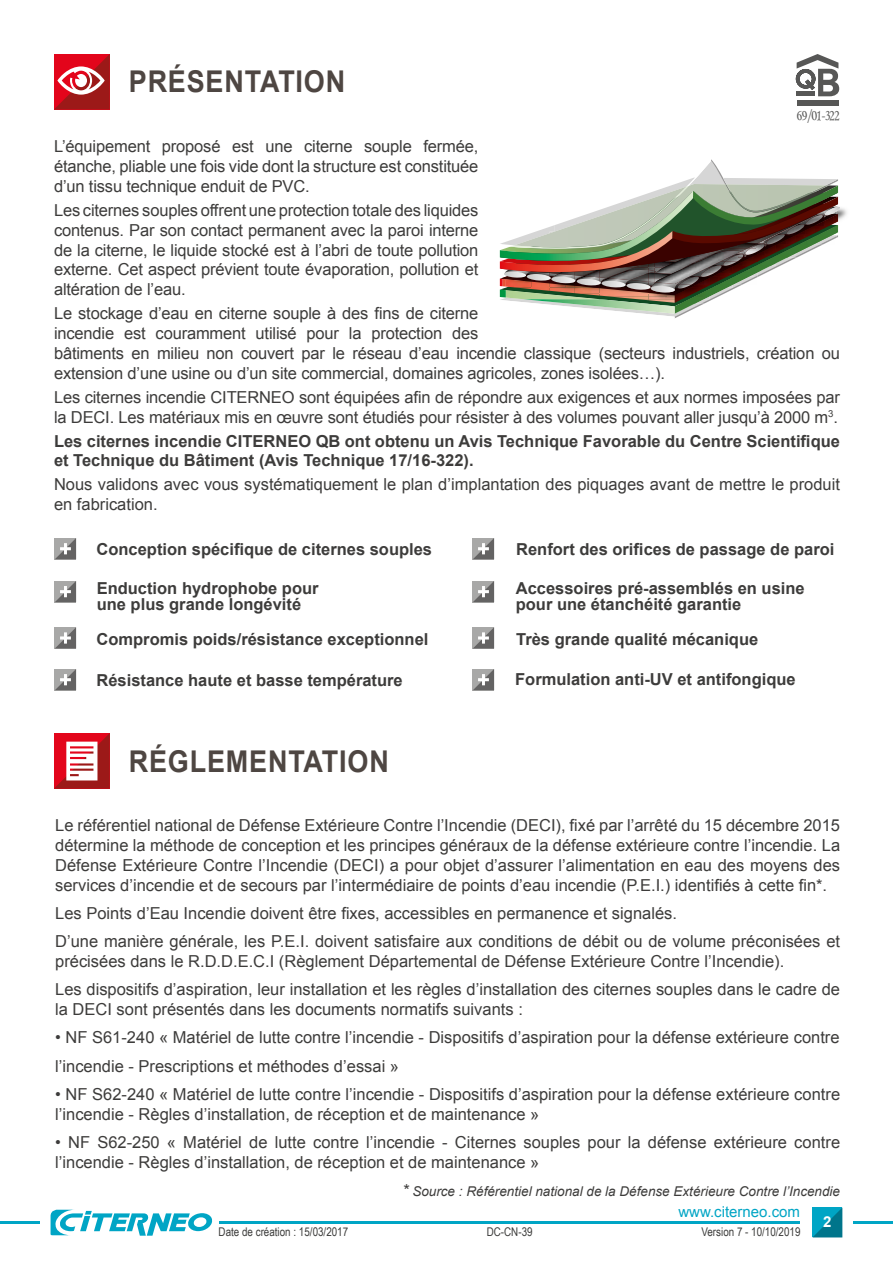
<style>
.page{position:relative;width:893px;height:1263px;background:#fff}
.page>*{position:absolute;margin:0;border:0;box-sizing:border-box;transform-origin:0 0}
.t1{font:700 30px "Arial";letter-spacing:.03em;color:#4e4642;scale:.9 1}
.t2{font:16.5px/19.8px "Arial";color:#3d3c3b}
.t3{font:700 16.5px/16.5px "Arial";color:#3d3c3b}
.t4{font:italic 15.75px "Monotype Corsiva";color:#575756;scale:.85 1}
.t5{font:15px "Arial";color:#00a5c5}
.t6{font:700 15px "Arial";color:#fff}
.t7{font:italic 13.5px "Arial";color:#3d3c3b}
.t8{font:12px "Arial Narrow";color:#3c3c3b}
.s1{font-size:16.5px}
</style>
<div class="page">
<hr style="left:0;top:1221px;width:39px;height:3px;background:#00a5c5">
<hr style="left:854px;top:1221px;width:39px;height:3px;background:#00a5c5">
<hr style="left:219px;top:1221px;width:581px;height:3px;background:#00a5c5">
<svg style="left:812px;top:1207px;width:30px;height:30px"></svg>
<svg style="left:51px;top:1210px;width:161px;height:26px"></svg>
<img style="left:840px;top:208px;width:7px;height:12px">
<svg style="left:500px;top:159px;width:340px;height:159px"></svg>
<svg style="left:55px;top:538px;width:21px;height:21px"></svg>
<svg style="left:473px;top:538px;width:21px;height:21px"></svg>
<svg style="left:55px;top:581px;width:21px;height:21px"></svg>
<svg style="left:473px;top:581px;width:21px;height:21px"></svg>
<svg style="left:55px;top:627px;width:21px;height:21px"></svg>
<svg style="left:473px;top:627px;width:21px;height:21px"></svg>
<svg style="left:55px;top:669px;width:21px;height:21px"></svg>
<svg style="left:473px;top:669px;width:21px;height:21px"></svg>
<svg style="left:54px;top:54px;width:56px;height:55px;background:#cb3b44"></svg>
<svg style="left:54px;top:733px;width:56px;height:55px"></svg>
<div style="left:797px;top:100px;width:41px;height:5px;background:#575756"></div>
<svg style="left:796px;top:54px;width:43px;height:42px"></svg>
<h1 class="t1" style="left:129px;top:61px;width:242px">PRÉSENTATION</h1>
<p class="t4" style="left:796px;top:105px;width:57px">69/01-322</p>
<p class="t2" style="left:54px;top:137px;width:426px;text-align:justify">L’équipement proposé est une citerne souple fermée, étanche, pliable une fois vide dont la structure est constituée d’un tissu technique enduit de PVC.</p>
<p class="t2" style="left:54px;top:200px;width:426px;text-align:justify">Les citernes souples offrent une protection totale des liquides contenus. Par son contact permanent avec la paroi interne de la citerne, le liquide stocké est à l’abri de toute pollution externe. Cet aspect prévient toute évaporation, pollution et altération de l’eau.</p>
<p class="t2" style="left:54px;top:304px;width:787px">Le stockage d’eau en citerne souple à des fins de citerne<br>incendie est couramment utilisé pour la protection des<br>bâtiments en milieu non couvert par le réseau d’eau incendie classique (secteurs industriels, création ou extension d’une usine ou d’un site commercial, domaines agricoles, zones isolées…).</p>
<p class="t2" style="left:54px;top:387px;width:787px">Les citernes incendie CITERNEO sont équipées afin de répondre aux exigences et aux normes imposées par la DECI. Les matériaux mis en œuvre sont étudiés pour résister à des volumes pouvant aller jusqu’à 2000 m<sup>3</sup>.</p>
<p class="t3" style="left:54px;top:431px;width:788px;line-height:19.8px">Les citernes incendie CITERNEO QB ont obtenu un Avis Technique Favorable du Centre Scientifique et Technique du Bâtiment (Avis Technique 17/16-322).</p>
<p class="t2" style="left:54px;top:475px;width:787px">Nous validons avec vous systématiquement le plan d’implantation des piquages avant de mettre le produit en fabrication.</p>
<p class="t3" style="left:97px;top:542px;width:337px">Conception spécifique de citernes souples</p>
<p class="t3" style="left:516px;top:541px;width:320px">Renfort des orifices de passage de paroi</p>
<p class="t3" style="left:97px;top:580px;width:223px">Enduction hydrophobe pour une plus grande longévité</p>
<p class="t3" style="left:516px;top:580px;width:290px">Accessoires pré-assemblés en usine pour une étanchéité garantie</p>
<p class="t3" style="left:97px;top:631px;width:333px">Compromis poids/résistance exceptionnel</p>
<p class="t3" style="left:97px;top:672px;width:308px">Résistance haute et basse température</p>
<p class="t3" style="left:516px;top:631px;width:244px">Très grande qualité mécanique</p>
<p class="t3" style="left:515px;top:672px;width:282px">Formulation anti-UV et antifongique</p>
<h1 class="t1" style="left:129px;top:741px;width:290px">RÉGLEMENTATION</h1>
<p class="t2" style="left:55px;top:815px;width:786px;text-align:justify">Le référentiel national de Défense Extérieure Contre l’Incendie (DECI), fixé par l’arrêté du 15 décembre 2015 détermine la méthode de conception et les principes généraux de la défense extérieure contre l’incendie. La Défense Extérieure Contre l’Incendie (DECI) a pour objet d’assurer l’alimentation en eau des moyens des services d’incendie et de secours par l’intermédiaire de points d’eau incendie (P.E.I.) identifiés à cette fin*.</p>
<p class="t2" style="left:55px;top:899px;width:786px;line-height:28.3px">Les Points d’Eau Incendie doivent être fixes, accessibles en permanence et signalés.<br>D’une manière générale, les P.E.I. doivent satisfaire aux conditions de débit ou de volume préconisées et</p>
<p class="t2" style="left:55px;top:947px;width:786px;line-height:28.3px">précisées dans le R.D.D.E.C.I (Règlement Départemental de Défense Extérieure Contre l’Incendie).<br>Les dispositifs d’aspiration, leur installation et les règles d’installation des citernes souples dans le cadre de</p>
<p class="t2" style="left:55px;top:999px;width:469px">la DECI sont présentés dans les documents normatifs suivants :</p>
<p class="t2" style="left:55px;top:1023px;width:786px;line-height:28.3px">• NF S61-240 « Matériel de lutte contre l’incendie - Dispositifs d’aspiration pour la défense extérieure contre l’incendie - Prescriptions et méthodes d’essai »</p>
<p class="t2" style="left:55px;top:1084px;width:786px">• NF S62-240 « Matériel de lutte contre l’incendie - Dispositifs d’aspiration pour la défense extérieure contre l’incendie - Règles d’installation, de réception et de maintenance »</p>
<p class="t2" style="left:55px;top:1132px;width:786px">• NF S62-250 « Matériel de lutte contre l’incendie - Citernes souples pour la défense extérieure contre l’incendie - Règles d’installation, de réception et de maintenance »</p>
<p class="t7" style="left:402px;top:1182px;width:439px"><span class="s1">*</span> Source : Référentiel national de la Défense Extérieure Contre l’Incendie</p>
<p class="t5" style="left:678px;top:1202px;width:123px">www.citerneo.com</p>
<p class="t8" style="left:219px;top:1223px;width:131px">Date de création : 15/03/2017</p>
<p class="t8" style="left:487px;top:1223px;width:47px">DC-CN-39</p>
<p class="t8" style="left:701px;top:1223px;width:101px">Version 7 - 10/10/2019</p>
<p class="t6" style="left:823px;top:1211px;width:10px">2</p>
</div>
